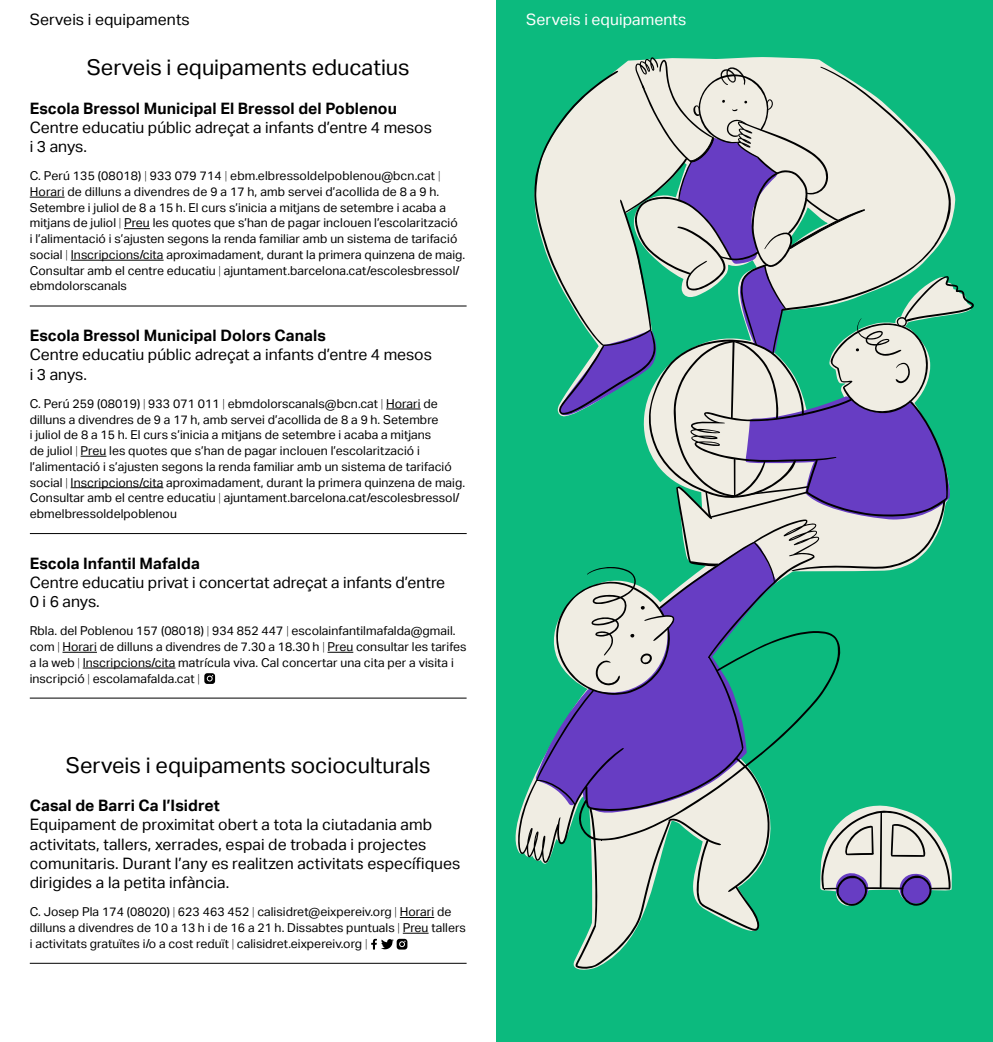
<style>
.page{position:relative;width:993px;height:1042px;background:#fff}
.page>*{position:absolute;margin:0;border:0;box-sizing:border-box;transform-origin:0 0}
.info_bold{font:21.88px "Aktiv Grotesk";color:#000}
.lugar{font:21.88px "Aktiv Grotesk";color:#000}
.info{font:15.75px/19.2px "Aktiv Grotesk";letter-spacing:.005em;color:#000}
.info_bold-2{font:700 15.75px "Aktiv Grotesk";letter-spacing:.005em;color:#000}
.info-2{font:15.75px "Aktiv Grotesk";letter-spacing:.005em;color:#fff}
.info-3{font:12.25px/15.8px "Aktiv Grotesk";letter-spacing:.005em;color:#000}
.mini{font:12.25px/15.8px "Aktiv Grotesk";letter-spacing:.005em;color:#000}
.s1{font-weight:100}
</style>
<div class="page">
<div style="left:496px;top:0;width:496px;height:1042px;background:#0cba7e"></div>
<svg style="left:534px;top:57px;width:440px;height:514px"></svg>
<svg style="left:841px;top:805px;width:110px;height:101px"></svg>
<svg style="left:517px;top:519px;width:324px;height:449px"></svg>
<svg style="left:639px;top:652px;width:13px;height:13px"></svg>
<svg style="left:595px;top:660px;width:24px;height:26px"></svg>
<svg style="left:629px;top:605px;width:46px;height:36px"></svg>
<hr style="left:30px;top:197px;width:35px;height:1px;background:#000">
<svg style="left:124px;top:228px;width:26px;height:1px"></svg>
<hr style="left:71px;top:260px;width:92px;height:1px;background:#000">
<hr style="left:386px;top:408px;width:34px;height:1px;background:#000">
<svg style="left:81px;top:456px;width:25px;height:1px"></svg>
<hr style="left:71px;top:487px;width:92px;height:1px;background:#000">
<hr style="left:62px;top:652px;width:35px;height:1px;background:#000">
<svg style="left:327px;top:652px;width:26px;height:1px"></svg>
<hr style="left:83px;top:667px;width:92px;height:1px;background:#000">
<hr style="left:399px;top:917px;width:35px;height:1px;background:#000">
<hr style="left:30px;top:306px;width:436px;height:1px;background:#000">
<hr style="left:30px;top:533px;width:436px;height:1px;background:#000">
<svg style="left:204px;top:673px;width:11px;height:11px"></svg>
<hr style="left:30px;top:698px;width:436px;height:1px;background:#000">
<svg style="left:371px;top:933px;width:57px;height:17px"></svg>
<hr style="left:30px;top:963px;width:436px;height:1px;background:#000">
<p class="info" style="left:30px;top:10px;width:161px">Serveis i equipaments</p>
<p class="info-2" style="left:526px;top:11px;width:161px">Serveis i equipaments</p>
<p class="lugar" style="left:87px;top:55px;width:324px">Serveis i equipaments educatius</p>
<p class="info_bold-2" style="left:30px;top:99px;width:368px">Escola Bressol Municipal El Bressol del Poblenou</p>
<p class="info" style="left:30px;top:118px;width:403px">Centre educatiu públic adreçat a infants d’entre 4 mesos i 3 anys.</p>
<p class="mini" style="left:30px;top:168px;width:437px">C. Perú 135 (08018) <span class="s1">|</span> 933 079 714 <span class="s1">|</span> ebm.elbressoldelpoblenou@bcn.cat <span class="s1">| </span>Horari de dilluns a divendres de 9 a 17 h, amb servei d’acollida de 8 a 9 h.<br>Setembre i juliol de 8 a 15 h. El curs s’inicia a mitjans de setembre i acaba a mitjans de juliol <span class="s1">|</span> Preu les quotes que s’han de pagar inclouen l’escolarització<br>i l’alimentació i s’ajusten segons la renda familiar amb un sistema de tarifació social <span class="s1">|</span> Inscripcions/cita aproximadament, durant la primera quinzena de maig.<br>Consultar amb el centre educatiu <span class="s1">|</span> ajuntament.barcelona.cat/escolesbressol/ ebmdolorscanals</p>
<p class="info_bold-2" style="left:30px;top:326px;width:297px">Escola Bressol Municipal Dolors Canals</p>
<p class="info" style="left:30px;top:345px;width:403px">Centre educatiu públic adreçat a infants d’entre 4 mesos i 3 anys.</p>
<p class="info-3" style="left:30px;top:396px;width:436px">C. Perú 259 (08019) <span class="s1">|</span> 933 071 011 <span class="s1">|</span> ebmdolorscanals@bcn.cat <span class="s1">|</span> Horari de dilluns a divendres de 9 a 17 h, amb servei d’acollida de 8 a 9 h. Setembre<br>i juliol de 8 a 15 h. El curs s’inicia a mitjans de setembre i acaba a mitjans<br>de juliol <span class="s1">|</span> Preu les quotes que s’han de pagar inclouen l’escolarització i l’alimentació i s’ajusten segons la renda familiar amb un sistema de tarifació social <span class="s1">|</span> Inscripcions/cita aproximadament, durant la primera quinzena de maig.<br>Consultar amb el centre educatiu <span class="s1">|</span> ajuntament.barcelona.cat/escolesbressol/ ebmelbressoldelpoblenou</p>
<p class="info_bold-2" style="left:30px;top:554px;width:171px">Escola Infantil Mafalda</p>
<p class="info" style="left:30px;top:573px;width:417px">Centre educatiu privat i concertat adreçat a infants d’entre<br>0 i 6 anys.</p>
<p class="info-3" style="left:30px;top:623px;width:438px">Rbla. del Poblenou 157 (08018) <span class="s1">|</span> 934 852 447 <span class="s1">|</span> escolainfantilmafalda@gmail. com <span class="s1">|</span> Horari de dilluns a divendres de 7.30 a 18.30 h <span class="s1">|</span> Preu consultar les tarifes a la web <span class="s1">|</span> Inscripcions/cita matrícula viva. Cal concertar una cita per a visita i inscripció <span class="s1">|</span> escolamafalda.cat <span class="s1">|</span></p>
<p class="info_bold" style="left:66px;top:752px;width:366px">Serveis i equipaments socioculturals</p>
<p class="info_bold-2" style="left:30px;top:796px;width:191px">Casal de Barri Ca l’Isidret</p>
<p class="info" style="left:30px;top:815px;width:432px">Equipament de proximitat obert a tota la ciutadania amb activitats, tallers, xerrades, espai de trobada i projectes comunitaris. Durant l’any es realitzen activitats específiques dirigides a la petita infància.</p>
<p class="info-3" style="left:30px;top:904px;width:437px">C. Josep Pla 174 (08020) <span class="s1">|</span> 623 463 452 <span class="s1">|</span> calisidret@eixpereiv.org <span class="s1">|</span> Horari de dilluns a divendres de 10 a 13 h i de 16 a 21 h. Dissabtes puntuals <span class="s1">|</span> Preu tallers i activitats gratuïtes i/o a cost reduït <span class="s1">|</span> calisidret.eixpereiv.org <span class="s1">|</span></p>
</div>
